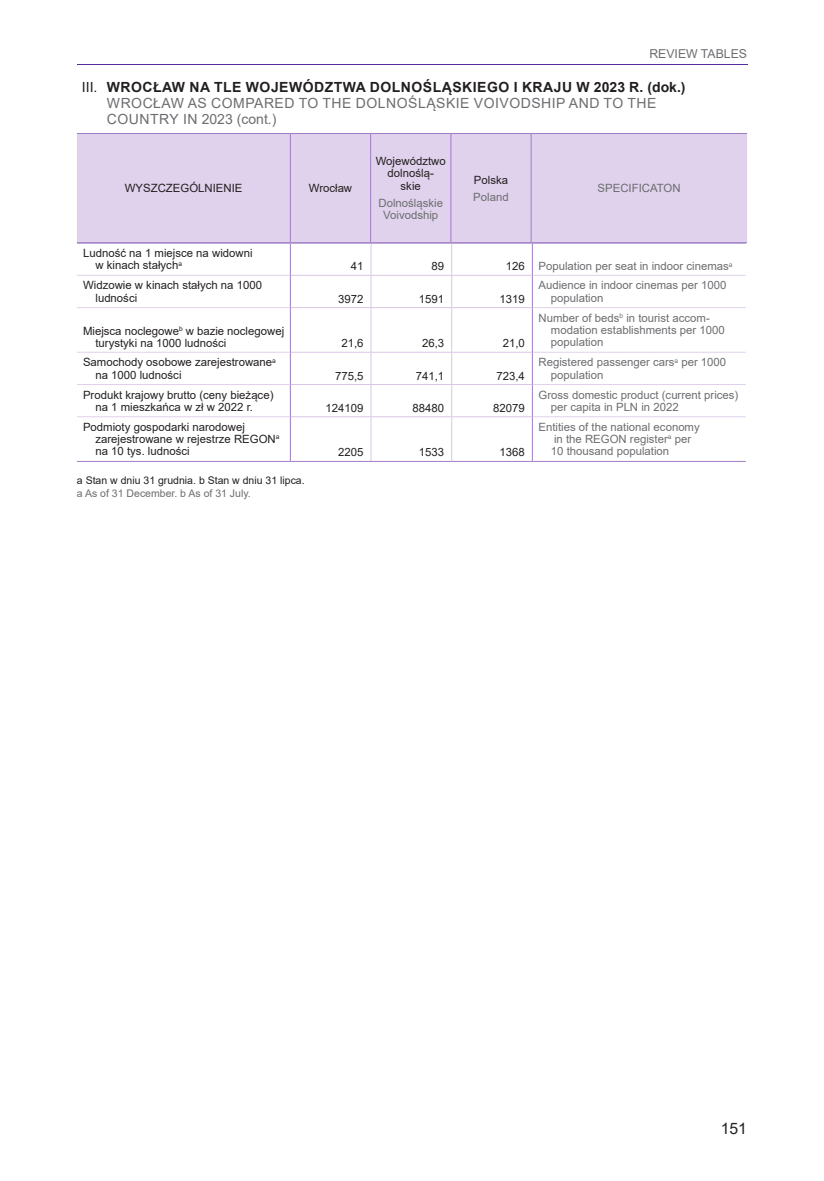
<style>
.page{position:relative;width:824px;height:1181px;background:#fff}
.page>*{position:absolute;margin:0;border:0;box-sizing:border-box;transform-origin:0 0}
.t1{font:15.75px "Arial";color:#231f20}
.TYTUŁ_DZIAŁU_PL{font:14px/15.8px "Arial";letter-spacing:.035em;color:#6c6d70}
.t2{font:12.25px "Arial";color:#6c6d70}
.Boczek_0_pl{font:11.38px/12.2px "Arial";color:#231f20}
.Boczek_0_ang{font:11.38px/12.2px "Arial";color:#6c6d70}
.Liczby_tabela{font:11.38px "Arial";color:#231f20}
.Główka_pl{font:11.38px/12.2px "Arial";color:#231f20;text-align:center}
.Główka_ang{font:11.38px/12.2px "Arial";color:#6c6d70;text-align:center}
.Notka_pl{font:10.5px "Arial";color:#231f20}
.Notka_pl-2{font:10.5px "Arial";color:#6c6d70}
.s1{color:#231f20}
.s2{font-weight:700;color:#231f20}
</style>
<div class="page">
<hr style="left:77px;top:64px;width:670px;height:1px;background:#552b9d">
<hr style="left:370px;top:243px;width:1px;height:32px;background:#d8c7e7">
<hr style="left:451px;top:243px;width:1px;height:32px;background:#d8c7e7">
<hr style="left:291px;top:275px;width:80px;height:1px;background:#d8c7e7">
<hr style="left:371px;top:275px;width:80px;height:1px;background:#d8c7e7">
<hr style="left:370px;top:276px;width:1px;height:31px;background:#d8c7e7">
<hr style="left:451px;top:275px;width:81px;height:1px;background:#d8c7e7">
<hr style="left:451px;top:276px;width:1px;height:31px;background:#d8c7e7">
<hr style="left:291px;top:307px;width:80px;height:1px;background:#d8c7e7">
<hr style="left:371px;top:307px;width:80px;height:1px;background:#d8c7e7">
<hr style="left:370px;top:308px;width:1px;height:44px;background:#d8c7e7">
<hr style="left:451px;top:307px;width:81px;height:1px;background:#d8c7e7">
<hr style="left:451px;top:308px;width:1px;height:44px;background:#d8c7e7">
<hr style="left:291px;top:352px;width:80px;height:1px;background:#d8c7e7">
<hr style="left:371px;top:352px;width:80px;height:1px;background:#d8c7e7">
<hr style="left:370px;top:353px;width:1px;height:31px;background:#d8c7e7">
<hr style="left:451px;top:352px;width:81px;height:1px;background:#d8c7e7">
<hr style="left:451px;top:353px;width:1px;height:31px;background:#d8c7e7">
<hr style="left:291px;top:384px;width:80px;height:1px;background:#d8c7e7">
<hr style="left:371px;top:384px;width:80px;height:1px;background:#d8c7e7">
<hr style="left:370px;top:385px;width:1px;height:31px;background:#d8c7e7">
<hr style="left:451px;top:384px;width:81px;height:1px;background:#d8c7e7">
<hr style="left:451px;top:385px;width:1px;height:31px;background:#d8c7e7">
<hr style="left:291px;top:416px;width:80px;height:1px;background:#d8c7e7">
<hr style="left:371px;top:416px;width:80px;height:1px;background:#d8c7e7">
<hr style="left:370px;top:417px;width:1px;height:44px;background:#d8c7e7">
<hr style="left:451px;top:416px;width:81px;height:1px;background:#d8c7e7">
<hr style="left:451px;top:417px;width:1px;height:44px;background:#d8c7e7">
<hr style="left:290px;top:461px;width:81px;height:1px;background:#9e7dc5">
<hr style="left:371px;top:461px;width:80px;height:1px;background:#9e7dc5">
<hr style="left:451px;top:461px;width:81px;height:1px;background:#9e7dc5">
<hr style="left:532px;top:243px;width:1px;height:32px;background:#9e7dc5">
<hr style="left:532px;top:275px;width:1px;height:33px;background:#9e7dc5">
<hr style="left:532px;top:308px;width:1px;height:44px;background:#9e7dc5">
<hr style="left:532px;top:352px;width:1px;height:32px;background:#9e7dc5">
<hr style="left:532px;top:384px;width:1px;height:33px;background:#9e7dc5">
<hr style="left:532px;top:417px;width:1px;height:44px;background:#9e7dc5">
<hr style="left:290px;top:243px;width:1px;height:32px;background:#9e7dc5">
<hr style="left:290px;top:275px;width:1px;height:33px;background:#9e7dc5">
<hr style="left:290px;top:308px;width:1px;height:44px;background:#9e7dc5">
<hr style="left:290px;top:352px;width:1px;height:32px;background:#9e7dc5">
<hr style="left:290px;top:384px;width:1px;height:33px;background:#9e7dc5">
<hr style="left:290px;top:417px;width:1px;height:44px;background:#9e7dc5">
<hr style="left:290px;top:243px;width:81px;height:1px;background:#9e7dc5">
<hr style="left:371px;top:243px;width:80px;height:1px;background:#9e7dc5">
<hr style="left:451px;top:243px;width:81px;height:1px;background:#9e7dc5">
<hr style="left:77px;top:243px;width:213px;height:1px;background:#9e7dc5">
<hr style="left:532px;top:243px;width:213px;height:1px;background:#9e7dc5">
<hr style="left:77px;top:275px;width:213px;height:1px;background:#e0d2ec">
<hr style="left:532px;top:275px;width:213px;height:1px;background:#e0d2ec">
<hr style="left:77px;top:307px;width:213px;height:1px;background:#e0d2ec">
<hr style="left:532px;top:307px;width:213px;height:1px;background:#e0d2ec">
<hr style="left:77px;top:352px;width:213px;height:1px;background:#e0d2ec">
<hr style="left:532px;top:352px;width:213px;height:1px;background:#e0d2ec">
<hr style="left:77px;top:384px;width:213px;height:1px;background:#e0d2ec">
<hr style="left:532px;top:384px;width:213px;height:1px;background:#e0d2ec">
<hr style="left:77px;top:416px;width:213px;height:1px;background:#e0d2ec">
<hr style="left:77px;top:461px;width:213px;height:1px;background:#9e7dc5">
<hr style="left:532px;top:416px;width:213px;height:1px;background:#e0d2ec">
<hr style="left:532px;top:461px;width:213px;height:1px;background:#9e7dc5">
<div style="left:77px;top:134px;width:670px;height:108px;background:#e0d2ec"></div>
<hr style="left:370px;top:134px;width:1px;height:108px;background:#9e7dc5">
<hr style="left:450px;top:134px;width:1px;height:108px;background:#9e7dc5">
<hr style="left:530px;top:134px;width:1px;height:108px;background:#9e7dc5">
<hr style="left:77px;top:242px;width:213px;height:1px;background:#9e7dc5">
<hr style="left:290px;top:133px;width:80px;height:1px;background:#9e7dc5">
<hr style="left:290px;top:134px;width:1px;height:108px;background:#9e7dc5">
<hr style="left:370px;top:133px;width:81px;height:1px;background:#9e7dc5">
<hr style="left:451px;top:133px;width:80px;height:1px;background:#9e7dc5">
<hr style="left:531px;top:133px;width:216px;height:1px;background:#9e7dc5">
<hr style="left:531px;top:242px;width:216px;height:1px;background:#9e7dc5">
<hr style="left:77px;top:133px;width:213px;height:1px;background:#9e7dc5">
<hr style="left:290px;top:242px;width:80px;height:1px;background:#9e7dc5">
<hr style="left:370px;top:242px;width:81px;height:1px;background:#9e7dc5">
<hr style="left:451px;top:242px;width:80px;height:1px;background:#9e7dc5">
<p class="t2" style="left:649px;top:45px;width:99px">REVIEW TABLES</p>
<p class="TYTUŁ_DZIAŁU_PL" style="left:107px;top:79px;width:580px;text-indent:-25px"><span class="s1">III.</span> <span class="s2">WROCŁAW NA TLE WOJEWÓDZTWA DOLNOŚLĄSKIEGO I KRAJU W 2023 R. (dok.)<br></span>WROCŁAW AS COMPARED TO THE DOLNOŚLĄSKIE VOIVODSHIP AND TO THE<br>COUNTRY IN 2023 (cont.)</p>
<p class="Główka_pl" style="left:125px;top:182px;width:119px">WYSZCZEGÓLNIENIE</p>
<p class="Główka_pl" style="left:309px;top:182px;width:45px">Wrocław</p>
<p class="Główka_pl" style="left:376px;top:155px;width:71px">Województwo dolnoślą-<br>skie</p>
<p class="Główka_ang" style="left:378px;top:197px;width:66px">Dolnośląskie<br>Voivodship</p>
<p class="Główka_pl" style="left:474px;top:173px;width:36px">Polska</p>
<p class="Główka_ang" style="left:473px;top:191px;width:37px">Poland</p>
<p class="Główka_ang" style="left:597px;top:182px;width:85px">SPECIFICATON</p>
<p class="Boczek_0_pl" style="left:95px;top:247px;width:159px;text-indent:-12px">Ludność na 1 miejsce na widowni w kinach stałych<sup>a</sup></p>
<p class="Boczek_0_pl" style="left:95px;top:279px;width:168px;text-indent:-12px">Widzowie w kinach stałych na 1000 ludności</p>
<p class="Boczek_0_pl" style="left:95px;top:325px;width:190px;text-indent:-12px">Miejsca noclegowe<sup>b</sup> w bazie noclegowej turystyki na 1000 ludności</p>
<p class="Boczek_0_pl" style="left:95px;top:356px;width:182px;text-indent:-12px">Samochody osobowe zarejestrowane<sup>a </sup>na 1000 ludności</p>
<p class="Boczek_0_pl" style="left:95px;top:388px;width:179px;text-indent:-12px">Produkt krajowy brutto (ceny bieżące) na 1 mieszkańca w zł w 2022 r.</p>
<p class="Boczek_0_pl" style="left:95px;top:421px;width:185px;text-indent:-12px">Podmioty gospodarki narodowej zarejestrowane w rejestrze REGON<sup>a </sup>na 10 tys. ludności</p>
<p class="Notka_pl" style="left:77px;top:473px;width:229px">a Stan w dniu 31 grudnia. b Stan w dniu 31 lipca.</p>
<p class="Notka_pl-2" style="left:77px;top:485px;width:175px">a As of 31 December. b As of 31 July.</p>
<p class="Liczby_tabela" style="left:351px;top:258px;width:14px">41</p>
<p class="Liczby_tabela" style="left:431px;top:258px;width:14px">89</p>
<p class="Liczby_tabela" style="left:506px;top:258px;width:20px">126</p>
<p class="Boczek_0_ang" style="left:538px;top:260px;width:196px">Population per seat in indoor cinemas<sup>a</sup></p>
<p class="Liczby_tabela" style="left:338px;top:291px;width:27px">3972</p>
<p class="Liczby_tabela" style="left:419px;top:291px;width:27px">1591</p>
<p class="Liczby_tabela" style="left:499px;top:291px;width:27px">1319</p>
<p class="Liczby_tabela" style="left:341px;top:335px;width:24px">21,6</p>
<p class="Liczby_tabela" style="left:422px;top:335px;width:24px">26,3</p>
<p class="Liczby_tabela" style="left:502px;top:335px;width:24px">21,0</p>
<p class="Liczby_tabela" style="left:335px;top:368px;width:30px">775,5</p>
<p class="Liczby_tabela" style="left:416px;top:368px;width:30px">741,1</p>
<p class="Liczby_tabela" style="left:496px;top:368px;width:30px">723,4</p>
<p class="Liczby_tabela" style="left:325px;top:400px;width:39px">124109</p>
<p class="Liczby_tabela" style="left:412px;top:400px;width:33px">88480</p>
<p class="Liczby_tabela" style="left:493px;top:400px;width:33px">82079</p>
<p class="Liczby_tabela" style="left:338px;top:444px;width:27px">2205</p>
<p class="Liczby_tabela" style="left:419px;top:444px;width:27px">1533</p>
<p class="Liczby_tabela" style="left:499px;top:444px;width:27px">1368</p>
<p class="Boczek_0_ang" style="left:551px;top:279px;width:177px;text-indent:-12px">Audience in indoor cinemas per 1000 population</p>
<p class="Boczek_0_ang" style="left:551px;top:312px;width:175px;text-indent:-12px">Number of beds<sup>b</sup> in tourist accom&shy;modation establishments per 1000 population</p>
<p class="Boczek_0_ang" style="left:551px;top:356px;width:177px;text-indent:-12px">Registered passenger cars<sup>a</sup> per 1000 population</p>
<p class="Boczek_0_ang" style="left:551px;top:388px;width:189px;text-indent:-12px">Gross domestic product (current prices) per capita in PLN in 2022</p>
<p class="Boczek_0_ang" style="left:551px;top:421px;width:150px;text-indent:-12px">Entities of the national economy in the REGON register<sup>a</sup> per<br>10 thousand population</p>
<h1 class="t1" style="left:720px;top:1118px;width:28px">151</h1>
</div>
